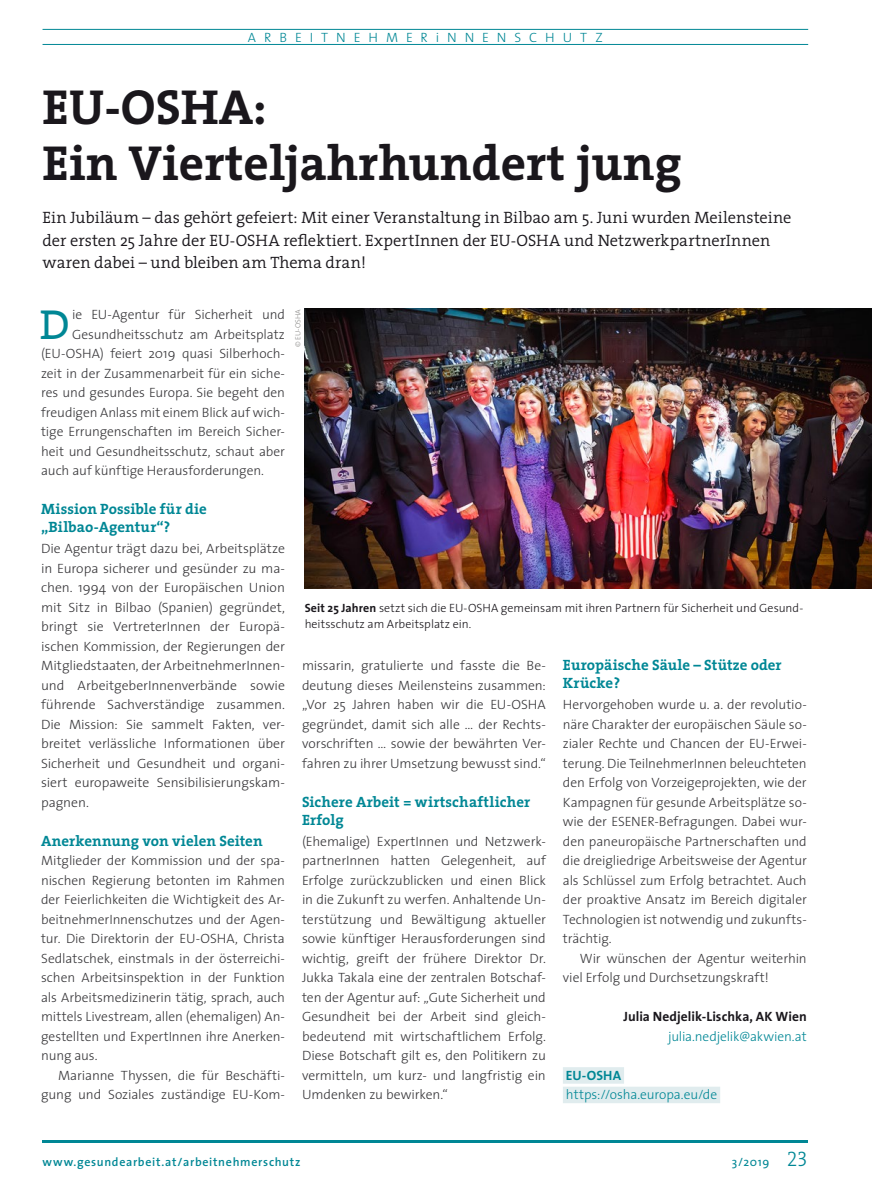
<style>
.page{position:relative;width:872px;height:1191px;background:#fff}
.page>*{position:absolute;margin:0;border:0;box-sizing:border-box;transform-origin:0 0}
.t1{font:700 49.5px/55.5px "The Serif";color:#1a171c}
.t2{font:42.45px "The Serif";color:#008795}
.t3{font:300 16.5px/22.5px "The Serif";color:#1a171c}
.t4{font:700 15px/18px "The Serif";color:#008795}
.t5{font:300 13.5px/19.5px "The Sans";letter-spacing:-.005em;color:#38373a;text-align:justify}
.t6{font:700 13.5px "The Sans";letter-spacing:.005em;color:#1a171c}
.t7{font:300 13.5px "The Sans";letter-spacing:.005em;color:#008795}
.t8{font:300 13.5px "The Sans";letter-spacing:-.015em;color:#008795}
.t9{font:300 13.5px "The Sans";letter-spacing:.59em;color:#008795}
.t10{font:700 13.5px "The Sans";letter-spacing:.005em;color:#008795}
.t11{font:300 12px/16.5px "The Sans";color:#1a171c}
.t12{font:600 12px "The Sans";letter-spacing:.06em;color:#008795}
.t13{font:12px "The Sans";color:#008795}
.t14{font:300 7.5px "The Sans";color:#888785}
.s1{font-weight:700}
.s2{font-family:"The Serif Light Caps";font-size:21px}
</style>
<div class="page">
<hr style="left:43px;top:1140px;width:765px;height:2px;background:#008795">
<hr style="left:43px;top:29px;width:765px;height:1px;background:#008795">
<hr style="left:43px;top:44px;width:765px;height:1px;background:#008795">
<div style="left:563px;top:1067px;width:61px;height:16px;background:#e0ecee"></div>
<div style="left:563px;top:1086px;width:157px;height:17px;background:#e0ecee"></div>
<img style="left:305px;top:308px;width:567px;height:280px">
<p class="t9" style="left:248px;top:26px;width:356px">ARBEITNEHMERiNNENSCHUTZ</p>
<h1 class="t1" style="left:43px;top:78px;width:641px">EU-OSHA:<br>Ein Vierteljahrhundert jung</h1>
<p class="t3" style="left:43px;top:206px;width:750px">Ein Jubiläum – das gehört gefeiert: Mit einer Veranstaltung in Bilbao am 5. Juni wurden Meilensteine der ersten 25 Jahre der EU-OSHA reflektiert. ExpertInnen der EU-OSHA und NetzwerkpartnerInnen waren dabei – und bleiben am Thema dran!</p>
<h2 class="t2" style="left:40px;top:289px;width:32px">D</h2>
<p class="t5" style="left:72px;top:304px;width:214px">ie EU-Agentur für Sicherheit und</p>
<p class="t5" style="left:72px;top:324px;width:214px">Gesundheitsschutz am Arbeitsplatz</p>
<p class="t5" style="left:41px;top:343px;width:245px">(EU-OSHA) feiert 2019 quasi Silberhoch-</p>
<p class="t5" style="left:41px;top:363px;width:245px">zeit in der Zusammenarbeit für ein siche-</p>
<p class="t5" style="left:41px;top:382px;width:245px">res und gesundes Europa. Sie begeht den</p>
<p class="t5" style="left:41px;top:402px;width:245px">freudigen Anlass mit einem Blick auf wich-</p>
<p class="t5" style="left:41px;top:421px;width:245px">tige Errungenschaften im Bereich Sicher-</p>
<p class="t5" style="left:41px;top:441px;width:245px">heit und Gesundheitsschutz, schaut aber</p>
<p class="t5" style="left:41px;top:460px;width:224px">auch auf künftige Herausforderungen.</p>
<p class="t4" style="left:41px;top:500px;width:167px">Mission Possible für die „Bilbao-Agentur“?</p>
<p class="t5" style="left:41px;top:538px;width:245px">Die Agentur trägt dazu bei, Arbeitsplätze in Europa sicherer und gesünder zu ma&shy;chen. 1994 von der Europäischen Union mit Sitz in Bilbao (Spanien) gegründet, bringt sie VertreterInnen der Europä&shy;ischen Kommission, der Regierungen der Mitgliedstaaten, der ArbeitnehmerInnen&shy;und ArbeitgeberInnenverbände sowie führende Sachverständige zusammen.<br>Die Mission: Sie sammelt Fakten, ver&shy;breitet verlässliche Informationen über Sicherheit und Gesundheit und organi&shy;siert europaweite Sensibilisierungskam&shy;pagnen.</p>
<p class="t4" style="left:41px;top:831px;width:223px">Anerkennung von vielen Seiten</p>
<p class="t5" style="left:41px;top:850px;width:245px">Mitglieder der Kommission und der spa&shy;nischen Regierung betonten im Rahmen der Feierlichkeiten die Wichtigkeit des Ar&shy;beitnehmerInnenschutzes und der Agen&shy;tur. Die Direktorin der EU-OSHA, Christa Sedlatschek, einstmals in der österreichi&shy;schen Arbeitsinspektion in der Funktion als Arbeitsmedizinerin tätig, sprach, auch mittels Livestream, allen (ehemaligen) An&shy;gestellten und ExpertInnen ihre Anerken&shy;nung aus.</p>
<p class="t5" style="left:41px;top:1065px;width:245px;text-align:right">Marianne Thyssen, die für Beschäfti&shy;gung und Soziales zuständige EU-Kom-</p>
<p class="t14" style="left:292px;top:347px;width:39px;rotate:-90deg">© EU-OSHA</p>
<p class="t11" style="left:305px;top:599px;width:500px"><span class="s1">Seit 25 Jahren</span> setzt sich die EU-OSHA gemeinsam mit ihren Partnern für Sicherheit und Gesund&shy;heitsschutz am Arbeitsplatz ein.</p>
<p class="t5" style="left:302px;top:655px;width:245px">missarin, gratulierte und fasste die Be&shy;deutung dieses Meilensteins zusammen: „Vor 25 Jahren haben wir die EU-OSHA gegründet, damit sich alle … der Rechts&shy;vorschriften … sowie der bewährten Ver&shy;fahren zu ihrer Umsetzung bewusst sind.“</p>
<p class="t4" style="left:302px;top:792px;width:230px">Sichere Arbeit = wirtschaftlicher<br>Erfolg</p>
<p class="t5" style="left:302px;top:831px;width:245px">(Ehemalige) ExpertInnen und Netzwerk&shy;partnerInnen hatten Gelegenheit, auf Erfolge zurückzublicken und einen Blick in die Zukunft zu werfen. Anhaltende Un&shy;terstützung und Bewältigung aktueller sowie künftiger Herausforderungen sind wichtig, greift der frühere Direktor Dr.<br>Jukka Takala eine der zentralen Botschaf&shy;ten der Agentur auf: „Gute Sicherheit und Gesundheit bei der Arbeit sind gleich&shy;bedeutend mit wirtschaftlichem Erfolg.<br>Diese Botschaft gilt es, den Politikern zu vermitteln, um kurz- und langfristig ein Umdenken zu bewirken.“</p>
<p class="t4" style="left:563px;top:656px;width:220px">Europäische Säule – Stütze oder<br>Krücke?</p>
<p class="t5" style="left:563px;top:694px;width:245px">Hervorgehoben wurde u. a. der revolutio&shy;näre Charakter der europäischen Säule so&shy;zialer Rechte und Chancen der EU-Erwei&shy;terung. Die TeilnehmerInnen beleuchteten den Erfolg von Vorzeigeprojekten, wie der Kampagnen für gesunde Arbeitsplätze so&shy;wie der ESENER-Befragungen. Dabei wur&shy;den paneuropäische Partnerschaften und die dreigliedrige Arbeitsweise der Agentur als Schlüssel zum Erfolg betrachtet. Auch der proaktive Ansatz im Bereich digitaler Technologien ist notwendig und zukunfts&shy;trächtig.</p>
<p class="t5" style="left:563px;top:948px;width:245px;text-indent:17px">Wir wünschen der Agentur weiterhin viel Erfolg und Durchsetzungskraft!</p>
<p class="t6" style="left:623px;top:1005px;width:185px">Julia Nedjelik-Lischka, AK Wien</p>
<p class="t8" style="left:668px;top:1025px;width:140px">julia.nedjelik@akwien.at</p>
<p class="t10" style="left:566px;top:1064px;width:57px">EU-OSHA</p>
<p class="t7" style="left:566px;top:1083px;width:153px">https://osha.europa.eu/de</p>
<p class="t12" style="left:43px;top:1151px;width:259px">www.gesundearbeit.at/arbeitnehmerschutz</p>
<p class="t13" style="left:731px;top:1151px;width:78px">3/2019 <span class="s2">23</span></p>
</div>
